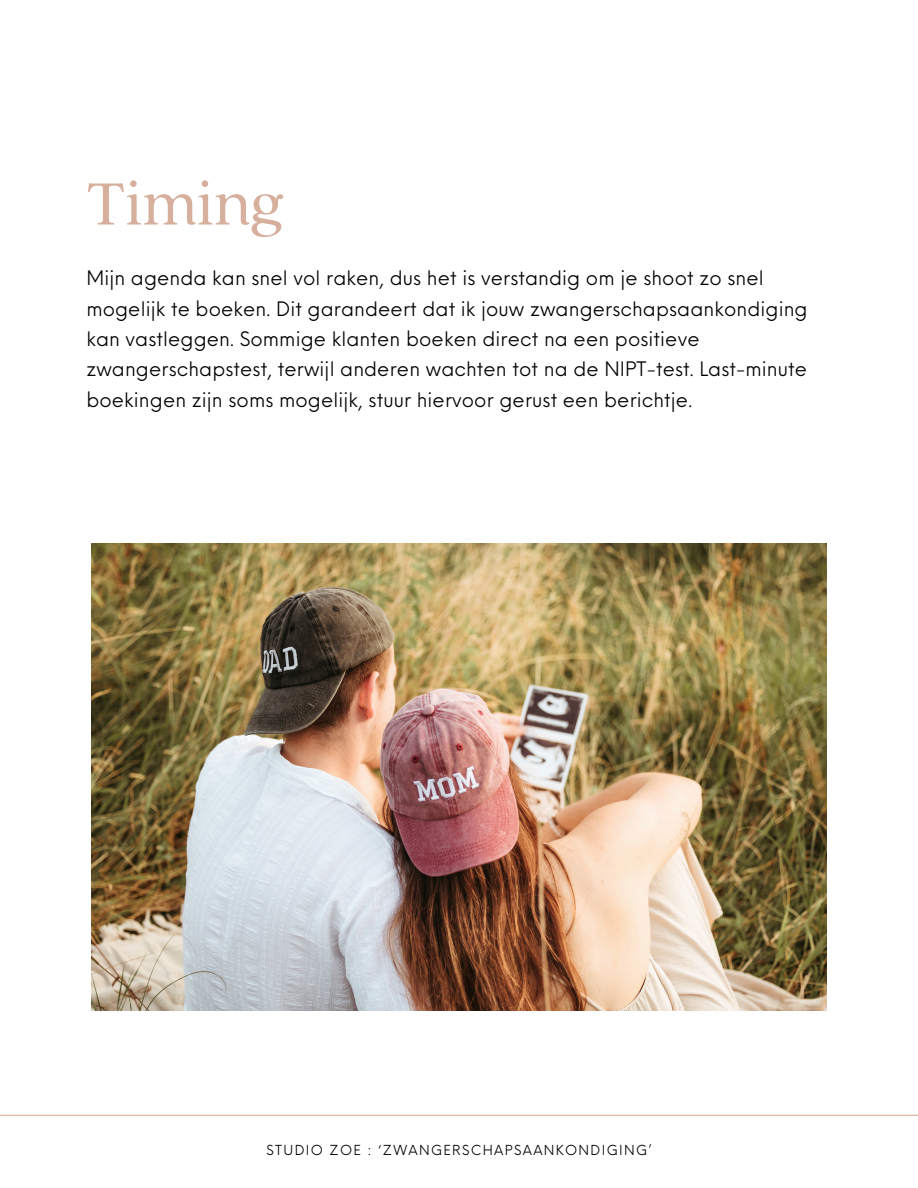
<style>
.page{position:relative;width:918px;height:1188px;background:#fff}
.page>*{position:absolute;margin:0;border:0;box-sizing:border-box;transform-origin:0 0}
.t1{font:66px "Quincy CF";color:#d6af9d}
.t2{font:19.5px/30.3px "Neue Einstellung";letter-spacing:.005em;color:#000}
.t3{font:13.5px "Neue Einstellung";letter-spacing:.1em;color:#000}
</style>
<div class="page">
<hr style="left:0;top:1115px;width:918px;height:1px;background:#d6af9d">
<img style="left:92px;top:544px;width:734px;height:466px">
<h1 class="t1" style="left:86px;top:160px;width:199px">Timing</h1>
<h2 class="t2" style="left:86px;top:261px;width:723px">Mijn agenda kan snel vol raken, dus het is verstandig om je shoot zo snel mogelijk te boeken. Dit garandeert dat ik jouw zwangerschapsaankondiging kan vastleggen. Sommige klanten boeken direct na een positieve zwangerschapstest, terwijl anderen wachten tot na de NIPT-test. Last-minute boekingen zijn soms mogelijk, stuur hiervoor gerust een berichtje.</h2>
<p class="t3" style="left:266px;top:1138px;width:387px">STUDIO ZOE : ‘ZWANGERSCHAPSAANKONDIGING’</p>
</div>
